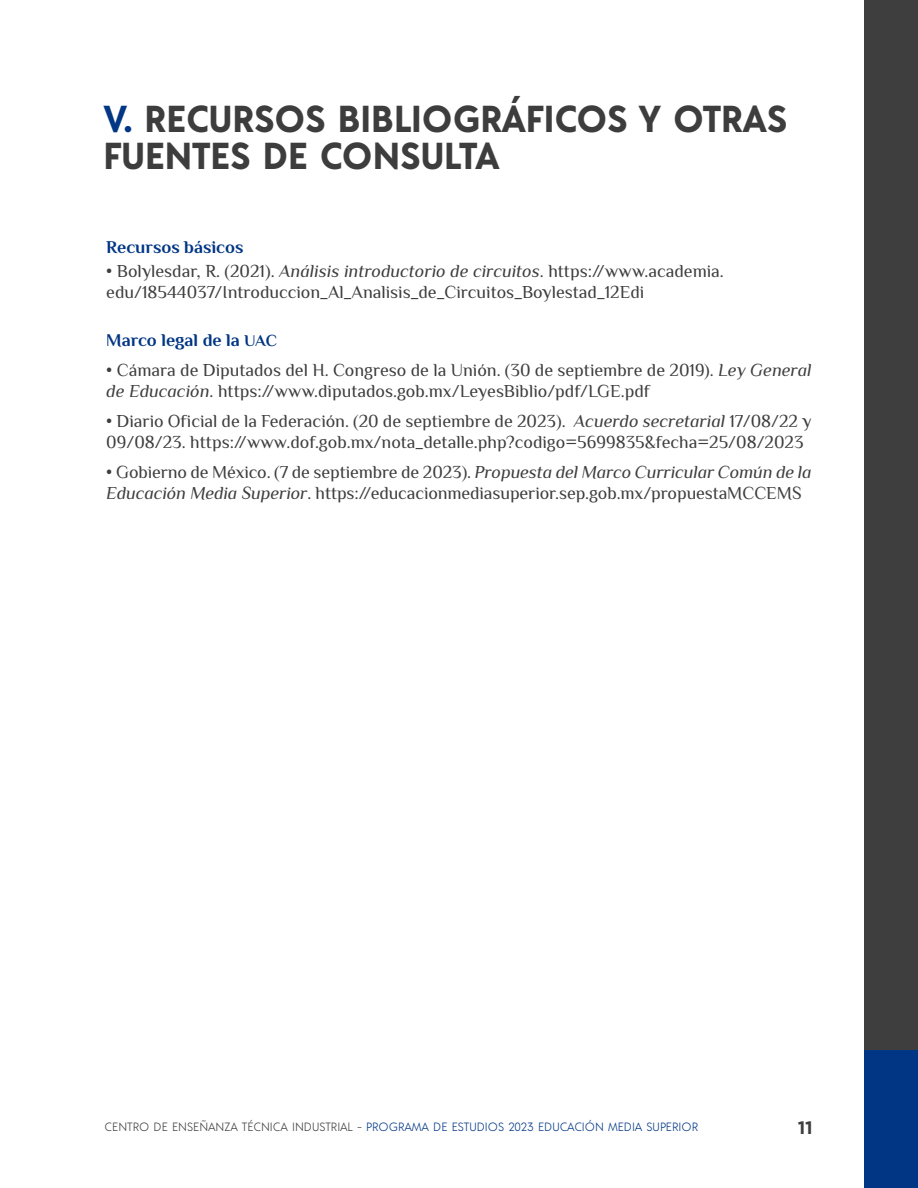
<style>
.page{position:relative;width:918px;height:1188px;background:#fff}
.page>*{position:absolute;margin:0;border:0;box-sizing:border-box;transform-origin:0 0}
.t1{font:700 37.5px/37.5px "Acre";color:#3d3d3d}
.t2{font:18px/21px "Philosopher";color:#3e3e3e}
.t3{font:700 18px "Philosopher";color:#003684}
.t4{font:700 18px "Gotham";color:#3e3e3e}
.t5{font:300 12px "Acre";color:#003684}
.s1{color:#003684}
.s2{font-style:italic}
.s3{font-size:16.5px}
.s4{color:#3e3e3e}
</style>
<div class="page">
<div style="left:864px;top:0;width:54px;height:1050px;background:#3e3e3e"></div>
<div style="left:864px;top:1050px;width:54px;height:138px;background:#003684"></div>
<h1 class="t1" style="left:104px;top:97px;width:685px"><span class="s1">V.</span> RECURSOS BIBLIOGRÁFICOS Y OTRAS<br>FUENTES DE CONSULTA</h1>
<p class="t3" style="left:106px;top:235px;width:139px">Recursos básicos</p>
<p class="t2" style="left:106px;top:261px;width:619px">• Bolylesdar, R. (2021). <span class="s2">Análisis introductorio de circuitos</span>. https://www.academia. edu/18544037/Introduccion_Al_Analisis_de_Circuitos_Boylestad_12Edi</p>
<p class="t3" style="left:106px;top:328px;width:172px">Marco legal de la <span class="s3">UAC</span></p>
<p class="t2" style="left:106px;top:360px;width:707px">• Cámara de Diputados del H. Congreso de la Unión. (30 de septiembre de 2019). <span class="s2">Ley General de Educación</span>. https://www.diputados.gob.mx/LeyesBiblio/pdf/LGE.pdf</p>
<p class="t2" style="left:106px;top:411px;width:707px">• Diario Oficial de la Federación. (20 de septiembre de 2023). <span class="s2">Acuerdo secretarial</span> 17/08/22 y<br>09/08/23. https://www.dof.gob.mx/nota_detalle.php?codigo=5699835&amp;fecha=25/08/2023</p>
<p class="t2" style="left:106px;top:462px;width:707px">• Gobierno de México. (7 de septiembre de 2023). <span class="s2">Propuesta del Marco Curricular Común de la<br>Educación Media Superior</span>. https://educacionmediasuperior.sep.gob.mx/propuestaMCCEMS</p>
<p class="t5" style="left:105px;top:1119px;width:595px"><span class="s4">CENTRO DE ENSEÑANZA TÉCNICA INDUSTRIAL -</span> PROGRAMA DE ESTUDIOS 2023 EDUCACIÓN MEDIA SUPERIOR</p>
<p class="t4" style="left:798px;top:1118px;width:17px">11</p>
</div>
